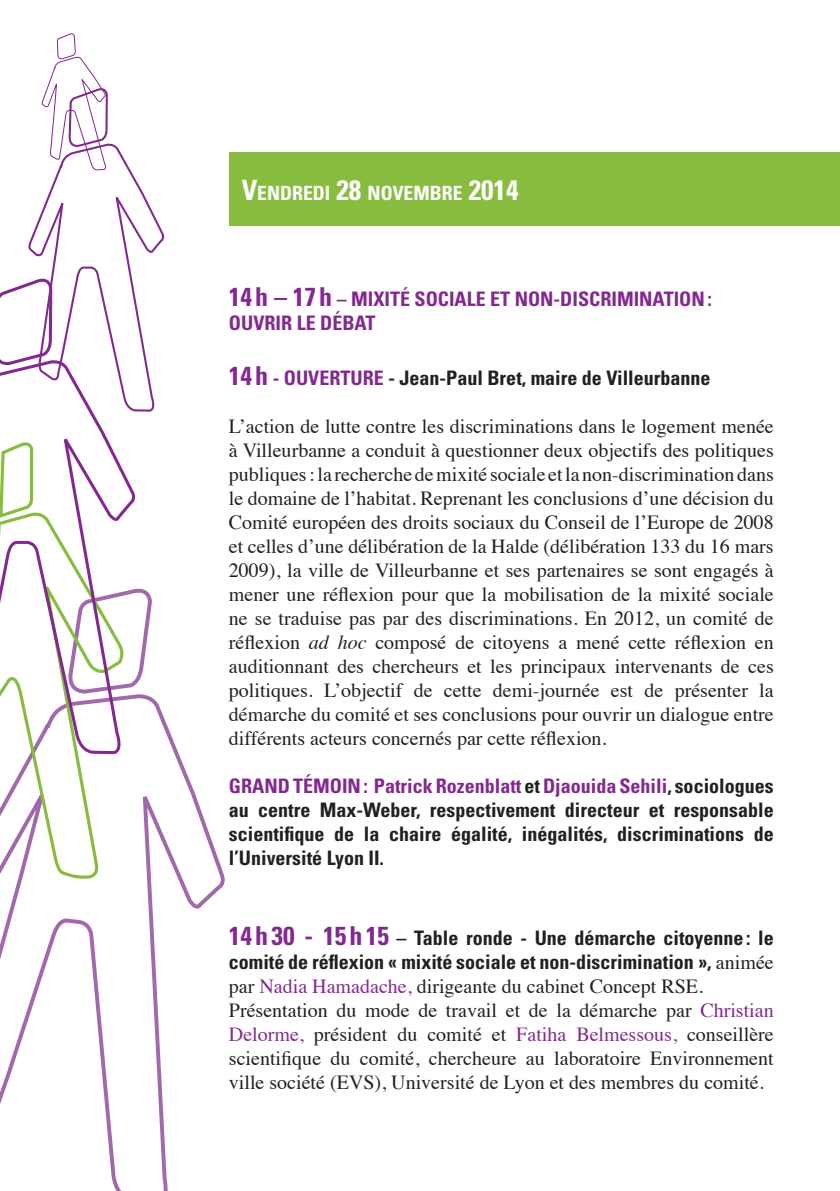
<style>
.page{position:relative;width:840px;height:1191px;background:#fff}
.page>*{position:absolute;margin:0;border:0;box-sizing:border-box;transform-origin:0 0}
.t1{font:20px/24px "Times";color:#231f20;text-align:justify}
.t2{font:700 condensed 20px/24px "Univers";color:#231f20;text-align:justify}
.t3{font:700 condensed 20px/24px "Univers";color:#832890}
.t4{font:700 condensed 19.6px "Univers";color:#fff}
.s1{font-size:28px}
.s2{font-size:26px}
.s3{font-size:26px;color:#832890}
.s4{color:#832890}
.s5{font-style:italic}
.s6{font-family:"Times";font-weight:400;font-stretch:normal}
</style>
<div class="page">
<div style="left:230px;top:152px;width:609px;height:74px;background:#87bc3f"></div>
<svg style="left:136px;top:588px;width:16px;height:96px"></svg>
<svg style="left:0;top:694px;width:225px;height:497px"></svg>
<svg style="left:0;top:761px;width:124px;height:130px"></svg>
<svg style="left:0;top:416px;width:136px;height:345px"></svg>
<svg style="left:0;top:33px;width:165px;height:383px"></svg>
<p class="t4" style="left:241px;top:181px;width:278px"><span class="s1">V</span>ENDREDI <span class="s1">28</span> NOVEMBRE <span class="s1">2014</span></p>
<p class="t3" style="left:229px;top:287px;width:484px"><span class="s2">14h – 17 h</span> – MIXITÉ SOCIALE ET NON-DISCRIMINATION:<br>OUVRIR LE DÉBAT</p>
<p class="t2" style="left:229px;top:366px;width:483px"><span class="s3">14h</span> <span class="s4">- OUVERTURE</span> - Jean-Paul Bret, maire de Villeurbanne</p>
<p class="t1" style="left:229px;top:413px;width:546px">L’action de lutte contre les discriminations dans le logement menée à Villeurbanne a conduit à questionner deux objectifs des politiques publiques : la recherche de mixité sociale et la non-discrimination dans le domaine de l’habitat. Reprenant les conclusions d’une décision du Comité européen des droits sociaux du Conseil de l’Europe de 2008 et celles d’une délibération de la Halde (délibération 133 du 16 mars 2009), la ville de Villeurbanne et ses partenaires se sont engagés à mener une réflexion pour que la mobilisation de la mixité sociale ne se traduise pas par des discriminations. En 2012, un comité de réflexion <span class="s5">ad hoc</span> composé de citoyens a mené cette réflexion en auditionnant des chercheurs et les principaux intervenants de ces politiques. L’objectif de cette demi-journée est de présenter la démarche du comité et ses conclusions pour ouvrir un dialogue entre différents acteurs concernés par cette réflexion.</p>
<p class="t2" style="left:229px;top:774px;width:546px"><span class="s4">GRAND TÉMOIN: Patrick Rozenblatt</span> et <span class="s4">Djaouida Sehili</span>, sociologues au centre Max-Weber, respectivement directeur et responsable scientifique de la chaire égalité, inégalités, discriminations de l’Université Lyon II.</p>
<p class="t2" style="left:229px;top:925px;width:546px"><span class="s3">14h 30 - 15 h 15</span> – Table ronde - Une démarche citoyenne : le comité de réflexion « mixité sociale et non-discrimination », <span class="s6">animée</span></p>
<p class="t1" style="left:229px;top:972px;width:546px;text-align:left">par <span class="s4">Nadia Hamadache,</span> dirigeante du cabinet Concept RSE.<br>Présentation du mode de travail et de la démarche par <span class="s4">Christian Delorme,</span> président du comité et <span class="s4">Fatiha Belmessous,</span> conseillère scientifique du comité, chercheure au laboratoire Environnement ville société (EVS), Université de Lyon et des membres du comité.</p>
</div>
